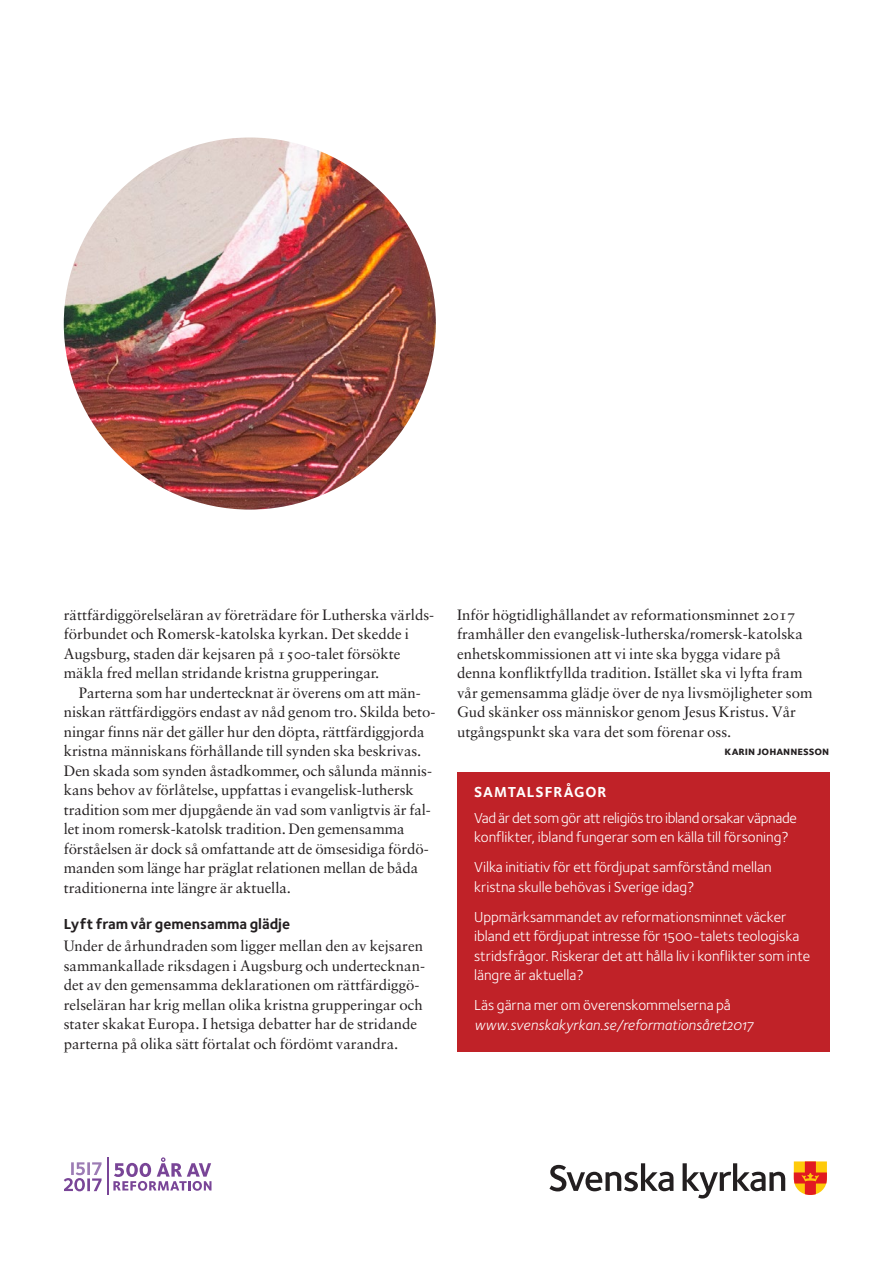
<style>
.page{position:relative;width:893px;height:1263px;background:#fff}
.page>*{position:absolute;margin:0;border:0;box-sizing:border-box;transform-origin:0 0}
.t1{font:15px/19.5px "Sabon Roman Os F";color:#231f20}
.t2{font:15px/19.5px "Foundry Sterling Book OSF";color:#fff}
.t3{font:15px/19.5px "Foundry Sterling Book OSF";letter-spacing:-.02em;color:#fff}
.t4{font:15px "Foundry Sterling Book Italic OSF";color:#fff}
.t5{font:15px "Foundry Sterling Bold OSF";color:#231f20}
.t6{font:15px "Foundry Sterling Bold OSF";letter-spacing:.06em;color:#fff}
.t7{font:12px "Foundry Sterling Bold Expert";color:#231f20}
</style>
<div class="page">
<svg style="left:549px;top:1163px;width:124px;height:28px"></svg>
<svg style="left:683px;top:1163px;width:102px;height:35px"></svg>
<svg style="left:794px;top:1161px;width:33px;height:34px"></svg>
<svg style="left:64px;top:1162px;width:38px;height:29px"></svg>
<svg style="left:113px;top:1157px;width:98px;height:34px"></svg>
<hr style="left:107px;top:1157px;width:2px;height:38px;background:#794597">
<div style="left:457px;top:772px;width:372px;height:279px;background:#c02228"></div>
<img style="left:64px;top:137px;width:372px;height:373px;border-radius:186px">
<p class="t1" style="left:64px;top:604px;width:372px">rättfärdiggörelseläran av företrädare för Lutherska världs&shy;förbundet och Romersk-katolska kyrkan. Det skedde i Augsburg, staden där kejsaren på 1500-talet försökte mäkla fred mellan stridande kristna grupperingar.</p>
<p class="t1" style="left:64px;top:682px;width:373px;text-indent:15px">Parterna som har undertecknat är överens om att män&shy;niskan rättfärdiggörs endast av nåd genom tro. Skilda beto&shy;ningar finns när det gäller hur den döpta, rättfärdiggjorda kristna människans förhållande till synden ska beskrivas.<br>Den skada som synden åstadkommer, och sålunda männis&shy;kans behov av förlåtelse, uppfattas i evangelisk-luthersk tradition som mer djupgående än vad som vanligtvis är fal&shy;let inom romersk-katolsk tradition. Den gemensamma förståelsen är dock så omfattande att de ömsesidiga fördö&shy;manden som länge har präglat relationen mellan de båda traditionerna inte längre är aktuella.</p>
<p class="t5" style="left:64px;top:913px;width:228px">Lyft fram vår gemensamma glädje</p>
<p class="t1" style="left:64px;top:936px;width:363px">Under de århundraden som ligger mellan den av kejsaren sammankallade riksdagen i Augsburg och undertecknan&shy;det av den gemensamma deklarationen om rättfärdiggö&shy;relseläran har krig mellan olika kristna grupperingar och stater skakat Europa. I hetsiga debatter har de stridande parterna på olika sätt förtalat och fördömt varandra.</p>
<p class="t1" style="left:457px;top:604px;width:357px">Inför högtidlighållandet av reformationsminnet 2017 framhåller den evangelisk-lutherska/romersk-katolska enhetskommissionen att vi inte ska bygga vidare på denna konfliktfyllda tradition. Istället ska vi lyfta fram vår gemensamma glädje över de nya livsmöjligheter som Gud skänker oss människor genom Jesus Kristus. Vår utgångspunkt ska vara det som förenar oss.</p>
<p class="t7" style="left:724px;top:742px;width:106px">karin johannesson</p>
<p class="t6" style="left:474px;top:782px;width:134px">SAMTALSFRÅGOR</p>
<p class="t3" style="left:474px;top:808px;width:324px">Vad är det som gör att religiös tro ibland orsakar väpnade konflikter, ibland fungerar som en källa till försoning?</p>
<p class="t2" style="left:474px;top:857px;width:299px">Vilka initiativ för ett fördjupat samförstånd mellan kristna skulle behövas i Sverige idag?</p>
<p class="t2" style="left:474px;top:907px;width:337px">Uppmärksammandet av reformationsminnet väcker ibland ett fördjupat intresse för 1500-talets teologiska stridsfrågor. Riskerar det att hålla liv i konflikter som inte längre är aktuella?</p>
<p class="t2" style="left:474px;top:995px;width:258px">Läs gärna mer om överenskommelserna på</p>
<p class="t4" style="left:474px;top:1014px;width:280px">www.svenskakyrkan.se/reformationsåret2017</p>
</div>
